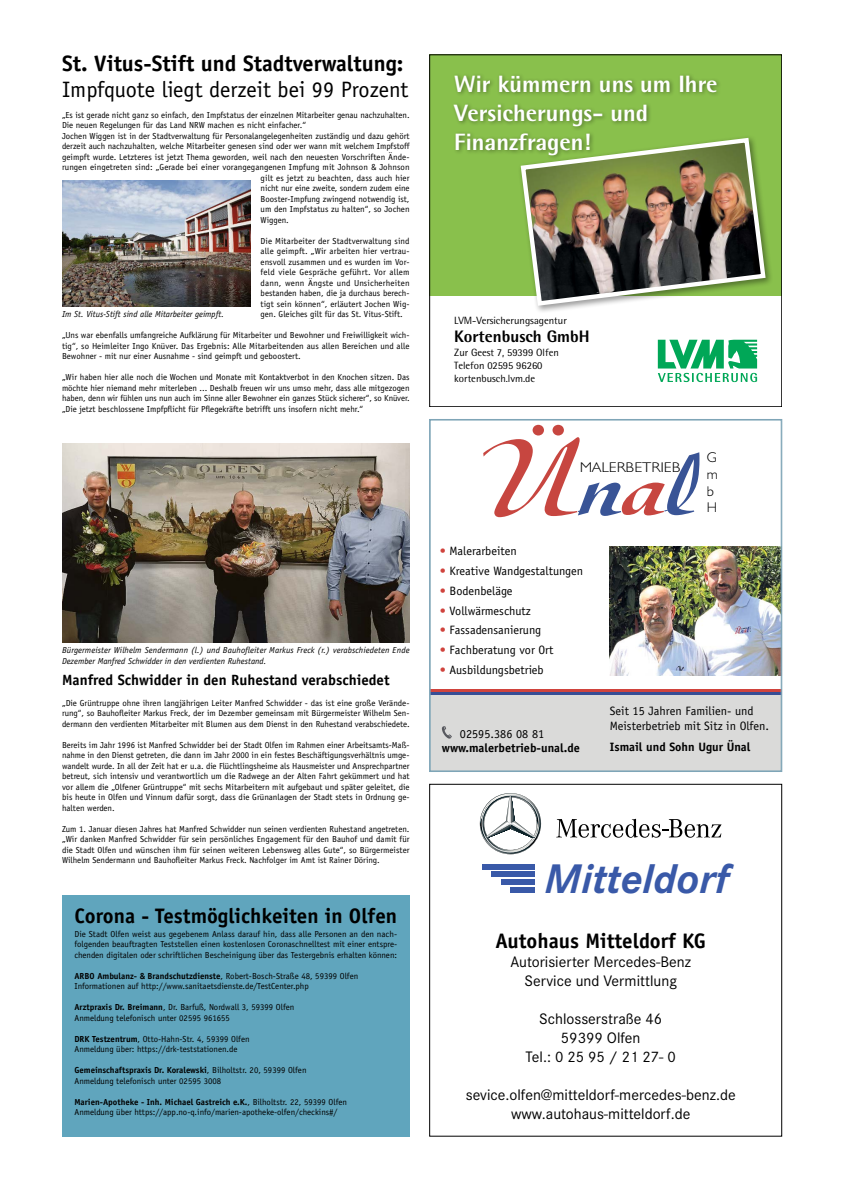
<style>
.page{position:relative;width:844px;height:1191px;background:#fff}
.page>*{position:absolute;margin:0;border:0;box-sizing:border-box;transform-origin:0 0}
.t1{font:italic 700 42.88px "Corporate S";color:#3959a8}
.t2{font:800 23.62px/28.9px "Lvm Rotis";color:#fff}
.t3{font:700 22.31px "Officina Sans Std";color:#000}
.t4{font:22.31px "Officina Sans Std";color:#000}
.t5{font:700 21px "Officina Sans Std";color:#000}
.t6{font:800 16.62px "Lvm Rotis";color:#000}
.t7{font:15.75px/18.9px "Corporate S Pro";color:#000;text-align:center}
.t8{font:700 14.88px "Officina Sans Std";color:#000}
.t9{font:300 14.17px "Humanist 521 BT";color:#000;scale:1.13 1}
.t10{font:300 14.17px/16.7px "Humanist 521 BT";color:#000}
.t11{font:12.16px/14.5px "Officina Sans Std";color:#000}
.t12{font:700 12.16px "Officina Sans Std";color:#000}
.t13{font:10.5px/13.1px "Lvm Rotis";color:#000}
.t14{font:8.75px/10.5px "Officina Sans Std";color:#000;text-align:justify}
.t15{font:italic 8.75px/10.5px "Officina Sans Std";color:#000}
.s1{font-weight:700}
.s2{color:#d0433d}
</style>
<div class="page">
<svg style="left:657px;top:340px;width:99px;height:42px"></svg>
<div style="left:429px;top:55px;width:352px;height:241px;background:#89c04c"></div>
<div style="left:518px;top:135px;width:255px;height:179px;background:#000;opacity:.4"></div>
<img style="left:518px;top:135px;width:249px;height:173px">
<div style="left:451px;top:73px;width:271px;height:88px;background:#000;opacity:.4"></div>
<div style="left:429px;top:55px;width:352px;height:352px;border:1px solid #000"></div>
<svg style="left:429px;top:419px;width:352px;height:353px"></svg>
<div style="left:430px;top:420px;width:351px;height:351px;border:1px solid #7ea5b7"></div>
<div style="left:482px;top:864px;width:52px;height:5px;background:#3959a8"></div>
<div style="left:491px;top:871px;width:43px;height:6px;background:#3959a8"></div>
<div style="left:501px;top:879px;width:33px;height:6px;background:#3959a8"></div>
<div style="left:510px;top:887px;width:24px;height:5px;background:#3959a8"></div>
<svg style="left:479px;top:793px;width:62px;height:61px"></svg>
<svg style="left:556px;top:818px;width:165px;height:19px"></svg>
<div style="left:429px;top:784px;width:352px;height:352px;border:1px solid #000"></div>
<img style="left:62px;top:443px;width:347px;height:200px">
<div style="left:62px;top:895px;width:347px;height:241px;background:#60a5bd"></div>
<img style="left:62px;top:181px;width:189px;height:126px">
<h3 class="t3" style="left:62px;top:49px;width:343px">St. Vitus-Stift und Stadtverwaltung:</h3>
<h3 class="t4" style="left:62px;top:77px;width:347px">Impfquote liegt derzeit bei 99 Prozent</h3>
<p class="t14" style="left:62px;top:109px;width:349px">„Es ist gerade nicht ganz so einfach, den Impfstatus der einzelnen Mitarbeiter genau nachzuhalten.</p>
<p class="t14" style="left:62px;top:120px;width:245px">Die neuen Regelungen für das Land NRW machen es nicht einfacher.“</p>
<p class="t14" style="left:62px;top:130px;width:349px">Jochen Wiggen ist in der Stadtverwaltung für Personalangelegenheiten zuständig und dazu gehört</p>
<p class="t14" style="left:62px;top:141px;width:349px">derzeit auch nachzuhalten, welche Mitarbeiter genesen sind oder wer wann mit welchem Impfstoff</p>
<p class="t14" style="left:62px;top:151px;width:349px">geimpft wurde. Letzteres ist jetzt Thema geworden, weil nach den neuesten Vorschriften Ände-</p>
<p class="t14" style="left:62px;top:162px;width:349px">rungen eingetreten sind: „Gerade bei einer vorangegangenen Impfung mit Johnson &amp; Johnson</p>
<p class="t14" style="left:260px;top:172px;width:150px">gilt es jetzt zu beachten, dass auch hier</p>
<p class="t14" style="left:260px;top:183px;width:150px">nicht nur eine zweite, sondern zudem eine</p>
<p class="t14" style="left:260px;top:193px;width:150px">Booster-Impfung zwingend notwendig ist,</p>
<p class="t14" style="left:260px;top:204px;width:150px">um den Impfstatus zu halten“, so Jochen</p>
<p class="t14" style="left:260px;top:214px;width:30px">Wiggen.</p>
<p class="t14" style="left:260px;top:235px;width:150px">Die Mitarbeiter der Stadtverwaltung sind alle geimpft. „Wir arbeiten hier vertrau&shy;ensvoll zusammen und es wurden im Vor&shy;feld viele Gespräche geführt. Vor allem dann, wenn Ängste und Unsicherheiten bestanden haben, die ja durchaus berech&shy;tigt sein können“, erläutert Jochen Wig&shy;gen. Gleiches gilt für das St. Vitus-Stift.</p>
<p class="t14" style="left:62px;top:330px;width:349px">„Uns war ebenfalls umfangreiche Aufklärung für Mitarbeiter und Bewohner und Freiwilligkeit wich&shy;tig“, so Heimleiter Ingo Knüver. Das Ergebnis: Alle Mitarbeitenden aus allen Bereichen und alle Bewohner - mit nur einer Ausnahme - sind geimpft und geboostert.</p>
<p class="t14" style="left:62px;top:372px;width:349px">„Wir haben hier alle noch die Wochen und Monate mit Kontaktverbot in den Knochen sitzen. Das möchte hier niemand mehr miterleben ... Deshalb freuen wir uns umso mehr, dass alle mitgezogen haben, denn wir fühlen uns nun auch im Sinne aller Bewohner ein ganzes Stück sicherer“, so Knüver. „Die jetzt beschlossene Impfpflicht für Pflegekräfte betrifft uns insofern nicht mehr.“</p>
<p class="t15" style="left:62px;top:309px;width:163px">Im St. Vitus-Stift sind alle Mitarbeiter geimpft.</p>
<p class="t15" style="left:62px;top:645px;width:349px">Bürgermeister Wilhelm Sendermann (l.) und Bauhofleiter Markus Freck (r.) verabschiedeten Ende<br>Dezember Manfred Schwidder in den verdienten Ruhestand.</p>
<h3 class="t8" style="left:62px;top:671px;width:329px">Manfred Schwidder in den Ruhestand verabschiedet</h3>
<p class="t14" style="left:62px;top:697px;width:349px">„Die Grüntruppe ohne ihren langjährigen Leiter Manfred Schwidder - das ist eine große Verände&shy;rung“, so Bauhofleiter Markus Freck, der im Dezember gemeinsam mit Bürgermeister Wilhelm Sen&shy;dermann den verdienten Mitarbeiter mit Blumen aus dem Dienst in den Ruhestand verabschiedete.</p>
<p class="t14" style="left:62px;top:739px;width:349px">Bereits im Jahr 1996 ist Manfred Schwidder bei der Stadt Olfen im Rahmen einer Arbeitsamts-Maß&shy;nahme in den Dienst getreten, die dann im Jahr 2000 in ein festes Beschäftigungsverhältnis umge&shy;wandelt wurde. In all der Zeit hat er u.a. die Flüchtlingsheime als Hausmeister und Ansprechpartner betreut, sich intensiv und verantwortlich um die Radwege an der Alten Fahrt gekümmert und hat vor allem die „Olfener Grüntruppe“ mit sechs Mitarbeitern mit aufgebaut und später geleitet, die bis heute in Olfen und Vinnum dafür sorgt, dass die Grünanlagen der Stadt stets in Ordnung ge&shy;halten werden.</p>
<p class="t14" style="left:62px;top:823px;width:349px">Zum 1. Januar diesen Jahres hat Manfred Schwidder nun seinen verdienten Ruhestand angetreten. „Wir danken Manfred Schwidder für sein persönliches Engagement für den Bauhof und damit für die Stadt Olfen und wünschen ihm für seinen weiteren Lebensweg alles Gute“, so Bürgermeister Wilhelm Sendermann und Bauhofleiter Markus Freck. Nachfolger im Amt ist Rainer Döring.</p>
<h3 class="t5" style="left:74px;top:902px;width:324px">Corona - Testmöglichkeiten in Olfen</h3>
<p class="t14" style="left:74px;top:928px;width:324px">Die Stadt Olfen weist aus gegebenem Anlass darauf hin, dass alle Personen an den nach&shy;folgenden beauftragten Teststellen einen kostenlosen Coronaschnelltest mit einer entspre&shy;chenden digitalen oder schriftlichen Bescheinigung über das Testergebnis erhalten können:</p>
<p class="t14" style="left:74px;top:970px;width:285px"><span class="s1">ARBO Ambulanz- &amp; Brandschutzdienste</span>, Robert-Bosch-Straße 48, 59399 Olfen<br>Informationen auf http://www.sanitaetsdienste.de/TestCenter.php</p>
<p class="t14" style="left:74px;top:1002px;width:221px"><span class="s1">Arztpraxis Dr. Breimann</span>, Dr. Barfuß, Nordwall 3, 59399 Olfen<br>Anmeldung telefonisch unter 02595 961655</p>
<p class="t14" style="left:74px;top:1033px;width:177px"><span class="s1">DRK Testzentrum</span>, Otto-Hahn-Str. 4, 59399 Olfen<br>Anmeldung über: https://drk-teststationen.de</p>
<p class="t14" style="left:74px;top:1065px;width:233px"><span class="s1">Gemeinschaftspraxis Dr. Koralewski</span>, Bilholtstr. 20, 59399 Olfen<br>Anmeldung telefonisch unter 02595 3008</p>
<p class="t14" style="left:74px;top:1096px;width:274px"><span class="s1">Marien-Apotheke - Inh. Michael Gastreich e.K.</span>, Bilholtstr. 22, 59399 Olfen<br>Anmeldung über https://app.no-q.info/marien-apotheke-olfen/checkins#/</p>
<h2 class="t2" style="left:454px;top:69px;width:264px">Wir kümmern uns um Ihre<br>Versicherungs- und<br>Finanzfragen!</h2>
<p class="t13" style="left:454px;top:314px;width:114px">LVM-Versicherungsagentur</p>
<h3 class="t6" style="left:454px;top:326px;width:137px">Kortenbusch GmbH</h3>
<p class="t13" style="left:454px;top:346px;width:106px">Zur Geest 7, 59399 Olfen<br>Telefon 02595 96260 kortenbusch.lvm.de</p>
<h3 class="t9" style="left:579px;top:458px;width:91px">MALERBETRIEB</h3>
<h3 class="t11" style="left:439px;top:543px;width:78px"><span class="s2">•</span> Malerarbeiten</h3>
<h3 class="t11" style="left:439px;top:563px;width:145px"><span class="s2">•</span> Kreative Wandgestaltungen</h3>
<h3 class="t11" style="left:439px;top:583px;width:74px"><span class="s2">•</span> Bodenbeläge</h3>
<h3 class="t11" style="left:439px;top:603px;width:92px"><span class="s2">•</span> Vollwärmeschutz</h3>
<h3 class="t11" style="left:439px;top:623px;width:103px"><span class="s2">•</span> Fassadensanierung</h3>
<h3 class="t11" style="left:439px;top:643px;width:115px"><span class="s2">•</span> Fachberatung vor Ort</h3>
<h3 class="t11" style="left:439px;top:663px;width:105px"><span class="s2">•</span> Ausbildungsbetrieb</h3>
<h3 class="t10" style="left:706px;top:449px;width:13px">G m b<br>H</h3>
<h3 class="t11" style="left:460px;top:726px;width:86px">02595.386 08 81</h3>
<h3 class="t12" style="left:441px;top:740px;width:139px">www.malerbetrieb-unal.de</h3>
<h3 class="t11" style="left:609px;top:704px;width:161px">Seit 15 Jahren Familien- und<br>Meisterbetrieb mit Sitz in Olfen.</h3>
<h3 class="t12" style="left:609px;top:739px;width:142px">Ismail und Sohn Ugur Ünal</h3>
<h1 class="t1" style="left:544px;top:850px;width:186px">Mitteldorf</h1>
<h3 class="t5" style="left:495px;top:928px;width:212px">Autohaus Mitteldorf KG</h3>
<h3 class="t7" style="left:510px;top:951px;width:182px">Autorisierter Mercedes-Benz<br>Service und Vermittlung</h3>
<h3 class="t7" style="left:525px;top:1008px;width:152px">Schlosserstraße 46<br>59399 Olfen<br>Tel.: 0 25 95 / 21 27- 0</h3>
<h3 class="t7" style="left:465px;top:1084px;width:271px">sevice.olfen@mitteldorf-mercedes-benz.de www.autohaus-mitteldorf.de</h3>
</div>
